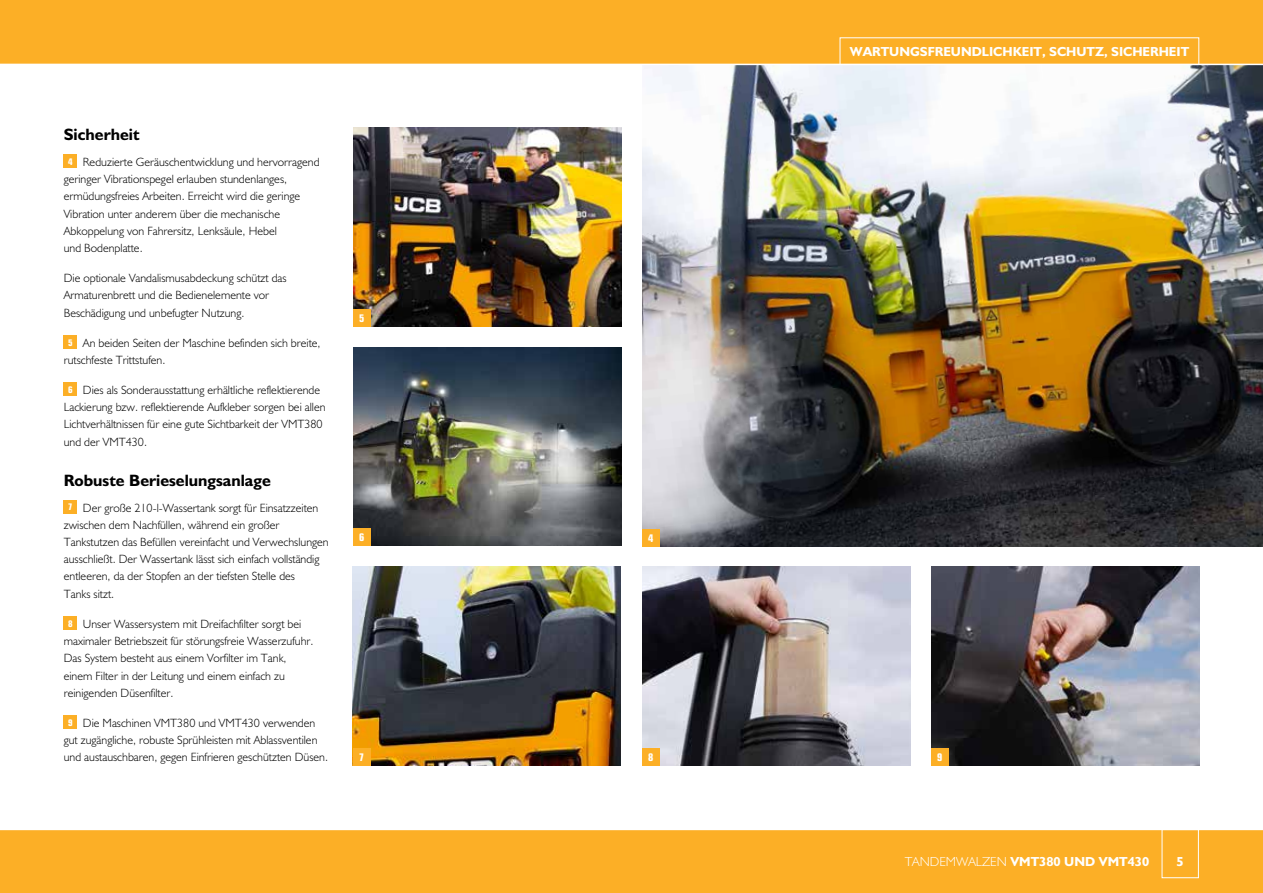
<style>
.page{position:relative;width:1263px;height:893px;background:#fff}
.page>*{position:absolute;margin:0;border:0;box-sizing:border-box;transform-origin:0 0}
.t1{font:16.5px "JCB Bold";color:#000}
.t2{font:13.2px "JCB Bold";color:#fff}
.t3{font:12px/17.2px "JCB Light";color:#000}
.t4{font:700 condensed 10.5px "Square 721 BT";color:#fff}
.s1{font-family:"Square 721 BT";font-weight:700;font-stretch:condensed;font-size:9.15px;color:#fff}
.s2{font-family:"JCB Light"}
</style>
<div class="page">
<img style="left:642px;top:65px;width:621px;height:481px">
<div style="left:0;top:0;width:1263px;height:64px;background:#fcaf26"></div>
<div style="left:0;top:829px;width:1263px;height:64px;background:#fcaf26"></div>
<img style="left:931px;top:567px;width:268px;height:198px">
<img style="left:642px;top:567px;width:268px;height:198px">
<img style="left:353px;top:347px;width:268px;height:199px">
<img style="left:353px;top:128px;width:268px;height:198px">
<div style="left:931px;top:748px;width:17px;height:17px;background:#fcaf26"></div>
<img style="left:353px;top:567px;width:268px;height:198px">
<div style="left:642px;top:748px;width:17px;height:17px;background:#fcaf26"></div>
<div style="left:642px;top:529px;width:17px;height:17px;background:#fcaf26"></div>
<div style="left:353px;top:529px;width:17px;height:17px;background:#fcaf26"></div>
<div style="left:353px;top:748px;width:17px;height:17px;background:#fcaf26"></div>
<div style="left:353px;top:309px;width:17px;height:17px;background:#fcaf26"></div>
<div style="left:64px;top:155px;width:13px;height:13px;background:#fcaf26"></div>
<div style="left:64px;top:335px;width:13px;height:14px;background:#fcaf26"></div>
<div style="left:64px;top:383px;width:13px;height:13px;background:#fcaf26"></div>
<div style="left:64px;top:500px;width:13px;height:13px;background:#fcaf26"></div>
<div style="left:64px;top:616px;width:13px;height:14px;background:#fcaf26"></div>
<div style="left:64px;top:715px;width:13px;height:14px;background:#fcaf26"></div>
<div style="left:840px;top:37px;width:359px;height:28px;border:1px solid #fff"></div>
<div style="left:1162px;top:829px;width:37px;height:49px;border:1px solid #fff"></div>
<hr style="left:0;top:829px;width:1263px;height:1px;background:#fff">
<h1 class="t1" style="left:64px;top:124px;width:77px">Sicherheit</h1>
<p class="t3" style="left:64px;top:153px;width:257px;text-indent:4px"><span class="s1">4</span> Reduzierte Geräuschentwicklung und hervorragend geringer Vibrationspegel erlauben stundenlanges, ermüdungsfreies Arbeiten. Erreicht wird die geringe Vibration unter anderem über die mechanische Abkoppelung von Fahrersitz, Lenksäule, Hebel<br>und Bodenplatte.</p>
<p class="t3" style="left:64px;top:269px;width:224px">Die optionale Vandalismusabdeckung schützt das<br>Armaturenbrett und die Bedienelemente vor<br>Beschädigung und unbefugter Nutzung.</p>
<p class="t3" style="left:64px;top:334px;width:258px;text-indent:4px"><span class="s1">5</span> An beiden Seiten der Maschine befinden sich breite, rutschfeste Trittstufen.</p>
<p class="t3" style="left:64px;top:381px;width:263px;text-indent:4px"><span class="s1">6</span> Dies als Sonderausstattung erhältliche reflektierende Lackierung bzw. reflektierende Aufkleber sorgen bei allen Lichtverhältnissen für eine gute Sichtbarkeit der VMT380 und der VMT430.</p>
<h1 class="t1" style="left:64px;top:470px;width:209px">Robuste Berieselungsanlage</h1>
<p class="t3" style="left:64px;top:499px;width:266px;text-indent:4px"><span class="s1">7</span> Der große 210-l-Wassertank sorgt für Einsatzzeiten zwischen dem Nachfüllen, während ein großer Tankstutzen das Befüllen vereinfacht und Verwechslungen ausschließt. Der Wassertank lässt sich einfach vollständig entleeren, da der Stopfen an der tiefsten Stelle des<br>Tanks sitzt.</p>
<p class="t3" style="left:64px;top:615px;width:251px;text-indent:4px"><span class="s1">8</span> Unser Wassersystem mit Dreifachfilter sorgt bei maximaler Betriebszeit für störungsfreie Wasserzufuhr.<br>Das System besteht aus einem Vorfilter im Tank, einem Filter in der Leitung und einem einfach zu reinigenden Düsenfilter.</p>
<p class="t3" style="left:64px;top:714px;width:266px;text-indent:4px"><span class="s1">9</span> Die Maschinen VMT380 und VMT430 verwenden gut zugängliche, robuste Sprühleisten mit Ablassventilen und austauschbaren, gegen Einfrieren geschützten Düsen.</p>
<p class="t4" style="left:359px;top:312px;width:7px">5</p>
<p class="t4" style="left:359px;top:531px;width:7px">6</p>
<p class="t4" style="left:648px;top:532px;width:7px">4</p>
<p class="t2" style="left:850px;top:43px;width:341px">WARTUNGSFREUNDLICHKEIT, SCHUTZ, SICHERHEIT</p>
<p class="t4" style="left:359px;top:751px;width:7px">7</p>
<p class="t4" style="left:648px;top:751px;width:7px">8</p>
<p class="t4" style="left:937px;top:751px;width:7px">9</p>
<p class="t2" style="left:905px;top:853px;width:246px"><span class="s2">TANDEMWALZEN</span> VMT380 UND VMT430</p>
<p class="t2" style="left:1176px;top:853px;width:9px">5</p>
</div>
